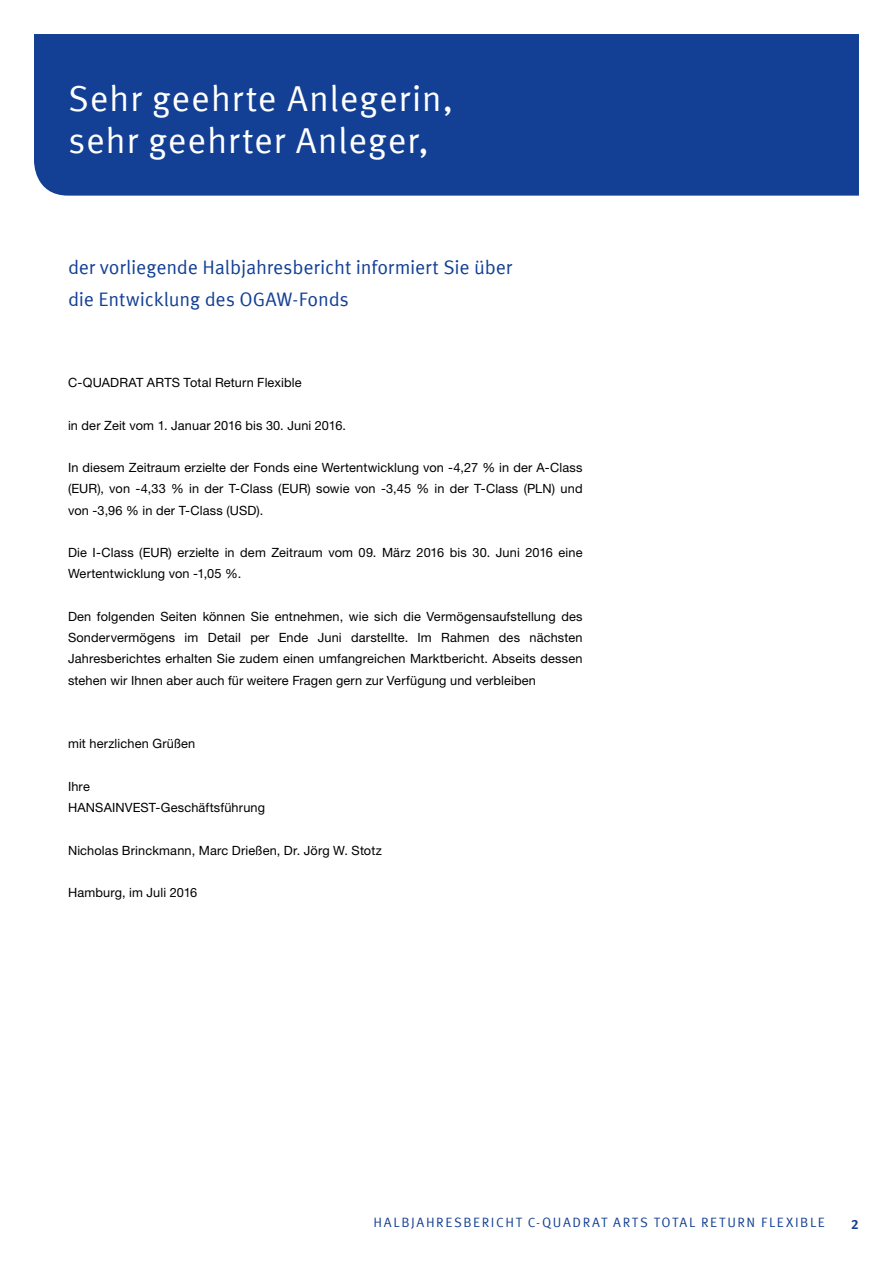
<style>
.page{position:relative;width:893px;height:1263px;background:#fff}
.page>*{position:absolute;margin:0;border:0;box-sizing:border-box;transform-origin:0 0}
.t1{font:36px/42.5px "Meta Offc Pro Norm";letter-spacing:.02em;color:#fff}
.t2{font:19.5px/32px "Meta Offc Pro Norm";letter-spacing:-.01em;color:#134094}
.t3{font:13.5px "Meta Offc Pro Norm";letter-spacing:.12em;color:#134094}
.t4{font:700 13.5px "Meta Offc Pro";color:#134094}
.t5{font:12.75px/21.3px "Helvetica Neue LTW1 G";letter-spacing:.01em;color:#000;text-align:justify}
</style>
<div class="page">
<div style="left:34px;top:34px;width:825px;height:162px;background:#134094"></div>
<h1 class="t1" style="left:68px;top:75px;width:387px">Sehr geehrte Anlegerin, sehr geehrter Anleger,</h1>
<h2 class="t2" style="left:68px;top:250px;width:446px">der vorliegende Halbjahresbericht informiert Sie über die Entwicklung des OGAW-Fonds</h2>
<p class="t5" style="left:68px;top:372px;width:235px">C-QUADRAT ARTS Total Return Flexible</p>
<p class="t5" style="left:68px;top:414px;width:280px">in der Zeit vom 1. Januar 2016 bis 30. Juni 2016.</p>
<p class="t5" style="left:68px;top:457px;width:516px">In diesem Zeitraum erzielte der Fonds eine Wertentwicklung von -4,27 % in der A-Class (EUR), von -4,33 % in der T-Class (EUR) sowie von -3,45 % in der T-Class (PLN) und von -3,96 % in der T-Class (USD).</p>
<p class="t5" style="left:68px;top:542px;width:516px">Die I-Class (EUR) erzielte in dem Zeitraum vom 09. März 2016 bis 30. Juni 2016 eine<br>Wertentwicklung von -1,05 %.</p>
<p class="t5" style="left:68px;top:606px;width:516px">Den folgenden Seiten können Sie entnehmen, wie sich die Vermögensaufstellung des Sondervermögens im Detail per Ende Juni darstellte. Im Rahmen des nächsten Jahresberichtes erhalten Sie zudem einen umfangreichen Marktbericht. Abseits dessen stehen wir Ihnen aber auch für weitere Fragen gern zur Verfügung und verbleiben</p>
<p class="t5" style="left:68px;top:733px;width:129px">mit herzlichen Grüßen</p>
<p class="t5" style="left:68px;top:776px;width:199px">Ihre<br>HANSAINVEST-Geschäftsführung</p>
<p class="t5" style="left:68px;top:839px;width:315px">Nicholas Brinckmann, Marc Drießen, Dr. Jörg W. Stotz</p>
<p class="t5" style="left:68px;top:882px;width:131px">Hamburg, im Juli 2016</p>
<p class="t3" style="left:374px;top:1211px;width:298px">HALBJAHRESBERICHT C-QUADRAT ARTS Total</p>
<p class="t3" style="left:701px;top:1211px;width:19px">Retur</p>
<p class="t3" style="left:747px;top:1211px;width:57px">n Fle xible</p>
<p class="t4" style="left:851px;top:1214px;width:9px">2</p>
</div>
